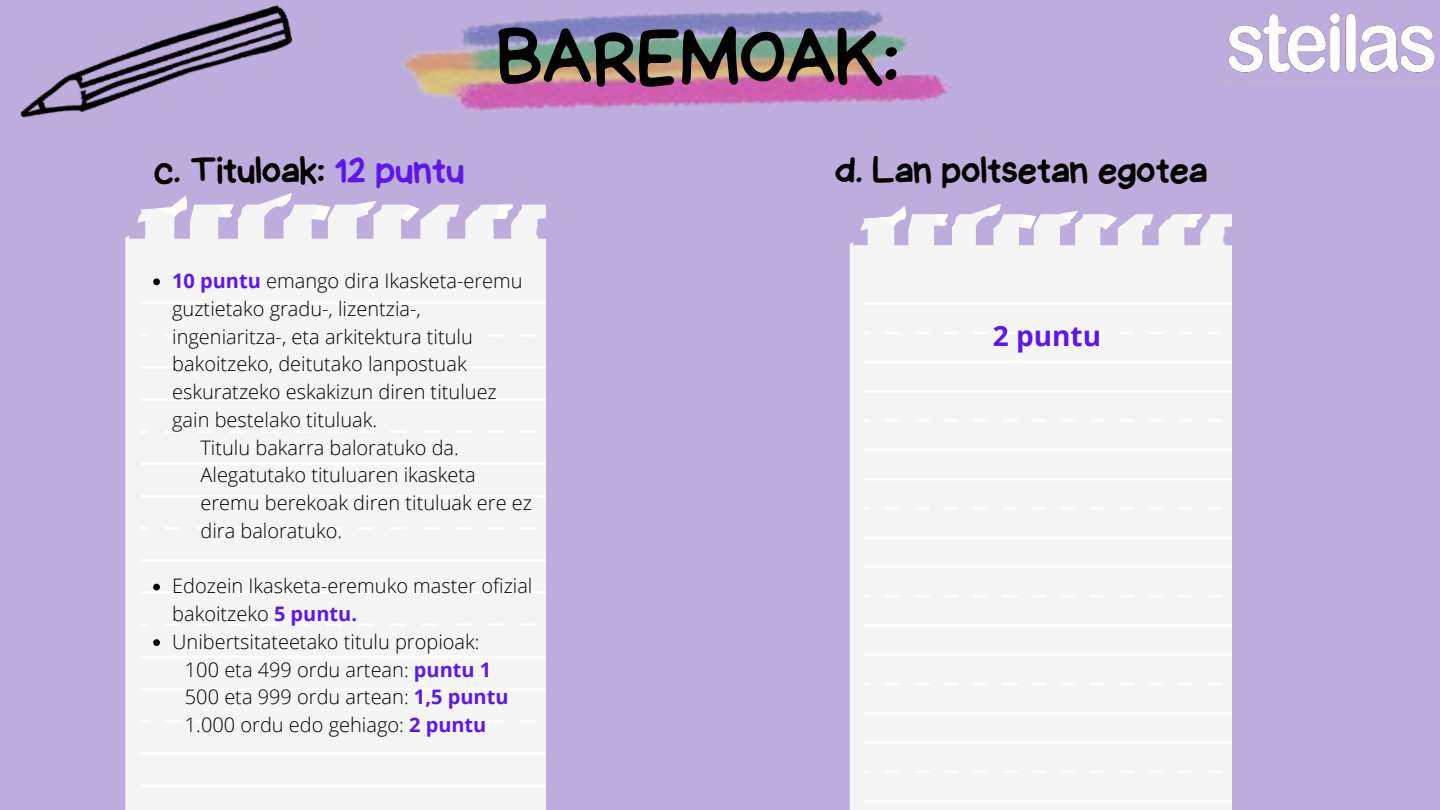
<style>
.page{position:relative;width:1440px;height:810px;background:#bdaddd}
.page>*{position:absolute;margin:0;border:0;box-sizing:border-box;transform-origin:0 0}
.t1{font:79px "Handyman";color:#000}
.t2{font:39px "Handyman";color:#000}
.t3{font:700 28px "Open Sans";color:#5e17eb}
.t4{font:300 20px/27.8px "Open Sans";color:#000}
.s1{color:#5e17eb}
.s2{font-weight:700;color:#5e17eb}
</style>
<div class="page">
<svg style="left:125px;top:215px;width:15px;height:595px;background:#f1f0f3"></svg>
<svg style="left:140px;top:194px;width:405px;height:616px;background:#f3f3f4"></svg>
<div style="left:850px;top:224px;width:381px;height:586px;background:#f5f5f5"></div>
<svg style="left:863px;top:204px;width:368px;height:598px;background:#f3f3f4"></svg>
<img style="left:20px;top:5px;width:273px;height:113px">
<img style="left:1228px;top:12px;width:207px;height:61px">
<img style="left:403px;top:9px;width:549px;height:102px">
<svg style="left:153px;top:278px;width:7px;height:7px"></svg>
<svg style="left:153px;top:584px;width:7px;height:6px"></svg>
<svg style="left:153px;top:639px;width:7px;height:7px"></svg>
<h1 class="t1" style="left:497px;top:19px;width:403px">BAREMOAK:</h1>
<h2 class="t2" style="left:154px;top:151px;width:312px">c. Tituloak: <span class="s1">12 puntu</span></h2>
<h2 class="t2" style="left:835px;top:151px;width:374px">d. Lan poltsetan egotea</h2>
<p class="t4" style="left:172px;top:267px;width:352px"><span class="s2">10 puntu</span> emango dira Ikasketa-eremu guztietako gradu-, lizentzia-, ingeniaritza-, eta arkitektura titulu bakoitzeko, deitutako lanpostuak eskuratzeko eskakizun diren tituluez gain bestelako tituluak.</p>
<p class="t4" style="left:200px;top:433px;width:333px">Titulu bakarra baloratuko da.<br>Alegatutako tituluaren ikasketa eremu berekoak diren tituluak ere ez dira baloratuko.</p>
<p class="t4" style="left:172px;top:572px;width:362px">Edozein Ikasketa-eremuko master ofizial bakoitzeko <span class="s2">5 puntu.<br></span>Unibertsitateetako titulu propioak:</p>
<p class="t4" style="left:185px;top:655px;width:325px">100 eta 499 ordu artean: <span class="s2">puntu 1<br></span>500 eta 999 ordu artean: <span class="s2">1,5 puntu<br></span>1.000 ordu edo gehiago: <span class="s2">2 puntu</span></p>
<h3 class="t3" style="left:993px;top:316px;width:110px">2 puntu</h3>
</div>
